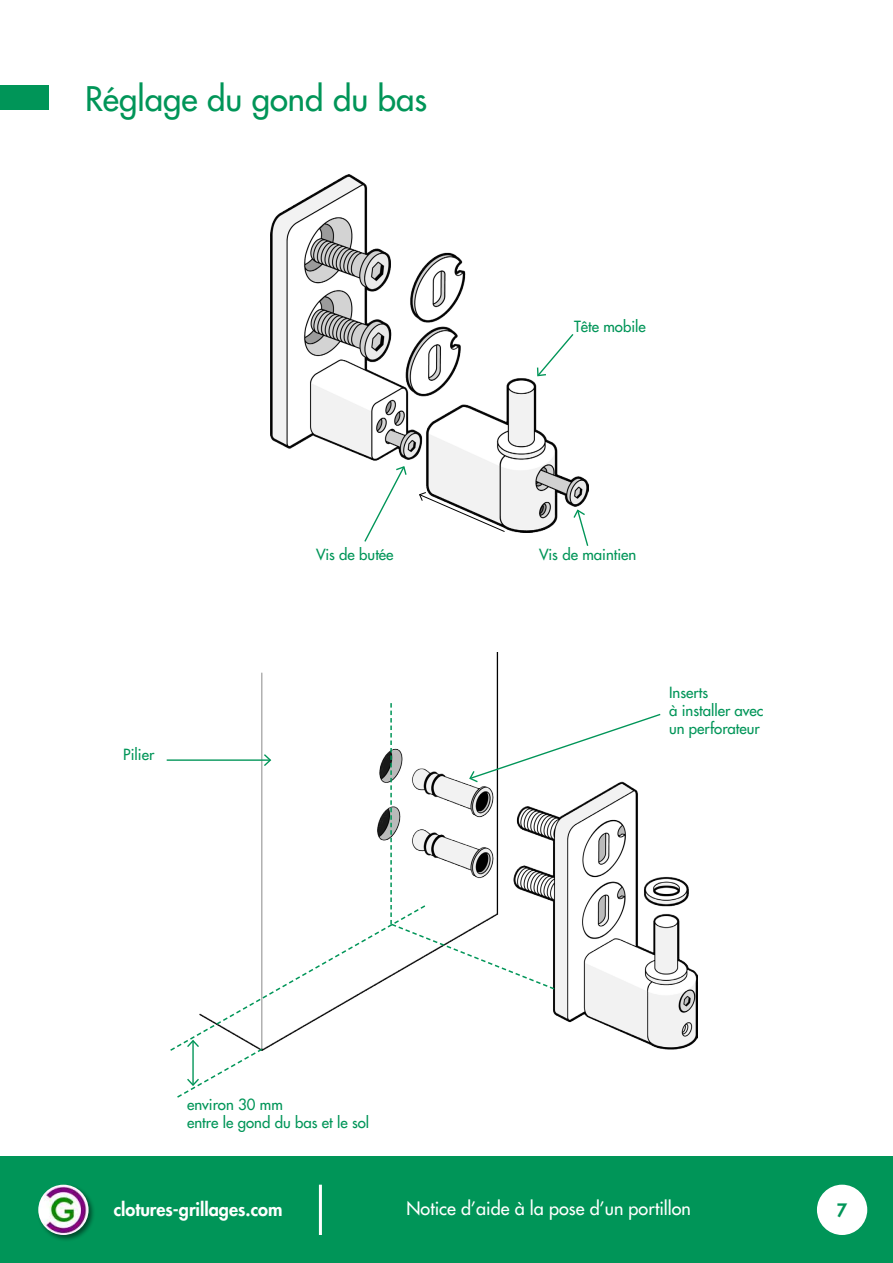
<style>
.page{position:relative;width:893px;height:1263px;background:#fff}
.page>*{position:absolute;margin:0;border:0;box-sizing:border-box;transform-origin:0 0}
.t1{font:33px "Futura LT";color:#009558}
.t2{font:18px "Futura LT";color:#fff}
.t3{font:800 18px "Futura LT";color:#fff}
.t4{font:800 18px "Futura LT";color:#009558}
.t5{font:15px/18px "Futura LT";color:#009558}
</style>
<div class="page">
<div style="left:0;top:1157px;width:893px;height:106px;background:#009558"></div>
<div style="left:37px;top:1183px;width:59px;height:60px;background:#000;opacity:.5"></div>
<img style="left:38px;top:1185px;width:51px;height:50px;border-radius:25px">
<div style="left:817px;top:1185px;width:50px;height:50px;background:#fff;border-radius:50%"></div>
<hr style="left:319px;top:1185px;width:3px;height:50px;background:#fff">
<div style="left:0;top:85px;width:48px;height:24px;background:#009558"></div>
<svg style="left:583px;top:532px;width:6px;height:14px"></svg>
<svg style="left:364px;top:532px;width:7px;height:10px"></svg>
<img style="left:270px;top:174px;width:319px;height:358px">
<img style="left:261px;top:653px;width:436px;height:397px">
<hr style="left:167px;top:759px;width:103px;height:2px;background:#009558">
<svg style="left:169px;top:703px;width:493px;height:395px"></svg>
<h1 class="t1" style="left:85px;top:78px;width:344px">Réglage du gond du bas</h1>
<p class="t5" style="left:574px;top:317px;width:73px">Tête mobile</p>
<p class="t5" style="left:123px;top:745px;width:32px">Pilier</p>
<p class="t5" style="left:316px;top:545px;width:79px">Vis de butée</p>
<p class="t5" style="left:539px;top:545px;width:99px">Vis de maintien</p>
<p class="t5" style="left:669px;top:683px;width:96px">Inserts<br>à installer avec un perforateur</p>
<p class="t5" style="left:187px;top:1095px;width:184px">environ 30 mm<br>entre le gond du bas et le sol</p>
<p class="t3" style="left:114px;top:1197px;width:170px">clotures-grillages.com</p>
<p class="t2" style="left:406px;top:1196px;width:286px">Notice d’aide à la pose d’un portillon</p>
<p class="t4" style="left:837px;top:1198px;width:12px">7</p>
</div>
